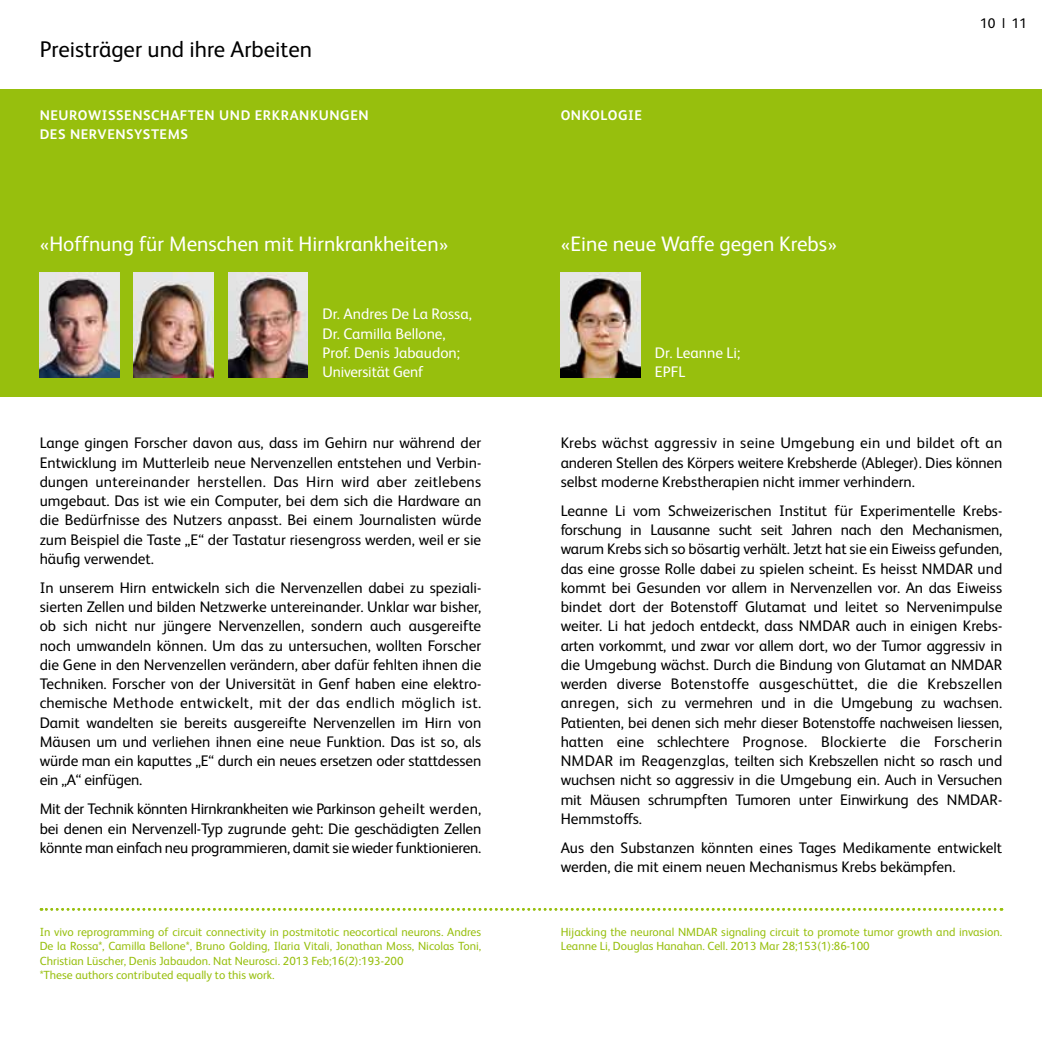
<style>
.page{position:relative;width:1042px;height:1042px;background:#fff}
.page>*{position:absolute;margin:0;border:0;box-sizing:border-box;transform-origin:0 0}
.t1{font:22.75px "FS Albert Pro";color:#000}
.t2{font:21px "FS Albert Pro";color:#fff}
.t3{font:15.4px/19.2px "FS Albert Pro";color:#000;text-align:justify}
.t4{font:15.4px/19.2px "FS Albert Pro";color:#fff}
.t5{font:700 14px/19.2px "FS Albert Pro";letter-spacing:.04em;color:#fff}
.t6{font:14px "FS Albert Pro";color:#000}
.t7{font:11.9px/14.3px "FS Albert Pro";color:#97bf0d}
</style>
<div class="page">
<div style="left:0;top:89px;width:521px;height:308px;background:#97bf0d"></div>
<img style="left:40px;top:273px;width:79px;height:104px">
<svg style="left:41px;top:908px;width:961px;height:2px"></svg>
<img style="left:228px;top:273px;width:80px;height:104px">
<img style="left:134px;top:273px;width:79px;height:104px">
<div style="left:521px;top:89px;width:521px;height:308px;background:#97bf0d"></div>
<img style="left:561px;top:273px;width:79px;height:104px">
<h1 class="t1" style="left:40px;top:33px;width:274px">Preisträger und ihre Arbeiten</h1>
<p class="t5" style="left:40px;top:105px;width:328px">NEUROWISSENSCHAFTEN UN D ERKRAN KUNGEN<br>DES NERVENSYSTEMS</p>
<h2 class="t2" style="left:40px;top:228px;width:410px">«Hoffnung für Menschen mit Hirnkrankheiten»</h2>
<p class="t4" style="left:322px;top:303px;width:151px">Dr. Andres De La Rossa,<br>Dr. Camilla Bellone,<br>Prof. Denis Jabaudon;<br>Universität Genf</p>
<p class="t3" style="left:40px;top:432px;width:443px">Lange gingen Forscher davon aus, dass im Gehirn nur während der Entwicklung im Mutterleib neue Nervenzellen entstehen und Verbin&shy;dungen untereinander herstellen. Das Hirn wird aber zeitlebens umgebaut. Das ist wie ein Computer, bei dem sich die Hardware an die Bedürfnisse des Nutzers anpasst. Bei einem Journalisten würde zum Beispiel die Taste „E“ der Tastatur riesengross werden, weil er sie häufig verwendet.</p>
<p class="t3" style="left:40px;top:577px;width:443px">In unserem Hirn entwickeln sich die Nervenzellen dabei zu speziali&shy;sierten Zellen und bilden Netzwerke untereinander. Unklar war bisher, ob sich nicht nur jüngere Nervenzellen, sondern auch ausgereifte noch umwandeln können. Um das zu untersuchen, wollten Forscher die Gene in den Nervenzellen verändern, aber dafür fehlten ihnen die Techniken. Forscher von der Universität in Genf haben eine elektro&shy;chemische Methode entwickelt, mit der das endlich möglich ist.<br>Damit wandelten sie bereits ausgereifte Nervenzellen im Hirn von Mäusen um und verliehen ihnen eine neue Funktion. Das ist so, als würde man ein kaputtes „E“ durch ein neues ersetzen oder stattdessen ein „A“ einfügen.</p>
<p class="t3" style="left:40px;top:798px;width:443px">Mit der Technik könnten Hirnkrankheiten wie Parkinson geheilt werden, bei denen ein Nervenzell-Typ zugrunde geht: Die geschädigten Zellen könnte man einfach neu programmieren, damit sie wieder funktionieren.</p>
<p class="t5" style="left:561px;top:105px;width:83px">ONKOLOGIE</p>
<h2 class="t2" style="left:561px;top:228px;width:278px">«Eine neue Waffe gegen Krebs»</h2>
<p class="t4" style="left:655px;top:342px;width:87px">Dr. Leanne Li;<br>EPFL</p>
<p class="t6" style="left:980px;top:13px;width:48px">10 l 11</p>
<p class="t3" style="left:561px;top:432px;width:443px">Krebs wächst aggressiv in seine Umgebung ein und bildet oft an anderen Stellen des Körpers weitere Krebsherde (Ableger). Dies können selbst moderne Krebstherapien nicht immer verhindern.</p>
<p class="t3" style="left:561px;top:500px;width:443px">Leanne Li vom Schweizerischen Institut für Experimentelle Krebs&shy;forschung in Lausanne sucht seit Jahren nach den Mechanismen, warum Krebs sich so bösartig verhält. Jetzt hat sie ein Eiweiss gefunden, das eine grosse Rolle dabei zu spielen scheint. Es heisst NMDAR und kommt bei Gesunden vor allem in Nervenzellen vor. An das Eiweiss bindet dort der Botenstoff Glutamat und leitet so Nervenimpulse weiter. Li hat jedoch entdeckt, dass NMDAR auch in einigen Krebs&shy;arten vorkommt, und zwar vor allem dort, wo der Tumor aggressiv in die Umgebung wächst. Durch die Bindung von Glutamat an NMDAR werden diverse Botenstoffe ausgeschüttet, die die Krebszellen anregen, sich zu vermehren und in die Umgebung zu wachsen.<br>Patienten, bei denen sich mehr dieser Botenstoffe nachweisen liessen, hatten eine schlechtere Prognose. Blockierte die Forscherin NMDAR im Reagenzglas, teilten sich Krebszellen nicht so rasch und wuchsen nicht so aggressiv in die Umgebung ein. Auch in Versuchen mit Mäusen schrumpften Tumoren unter Einwirkung des NMDAR-Hemmstoffs.</p>
<p class="t3" style="left:561px;top:836px;width:443px">Aus den Substanzen könnten eines Tages Medikamente entwickelt werden, die mit einem neuen Mechanismus Krebs bekämpfen.</p>
<p class="t7" style="left:40px;top:924px;width:443px">In vivo reprogramming of circuit connectivity in postmitotic neocortical neurons. Andres De la Rossa*, Camilla Bellone*, Bruno Golding, Ilaria Vitali, Jonathan Moss, Nicolas Toni, Christian Lüscher, Denis Jabaudon. Nat Neurosci. 2013 Feb;16(2):193-200<br>*These authors contributed equally to this work.</p>
<p class="t7" style="left:561px;top:924px;width:443px">Hijacking the neuronal NMDAR signaling circuit to promote tumor growth and invasion.<br>Leanne Li, Douglas Hanahan. Cell. 2013 Mar 28;153(1):86-100</p>
</div>
